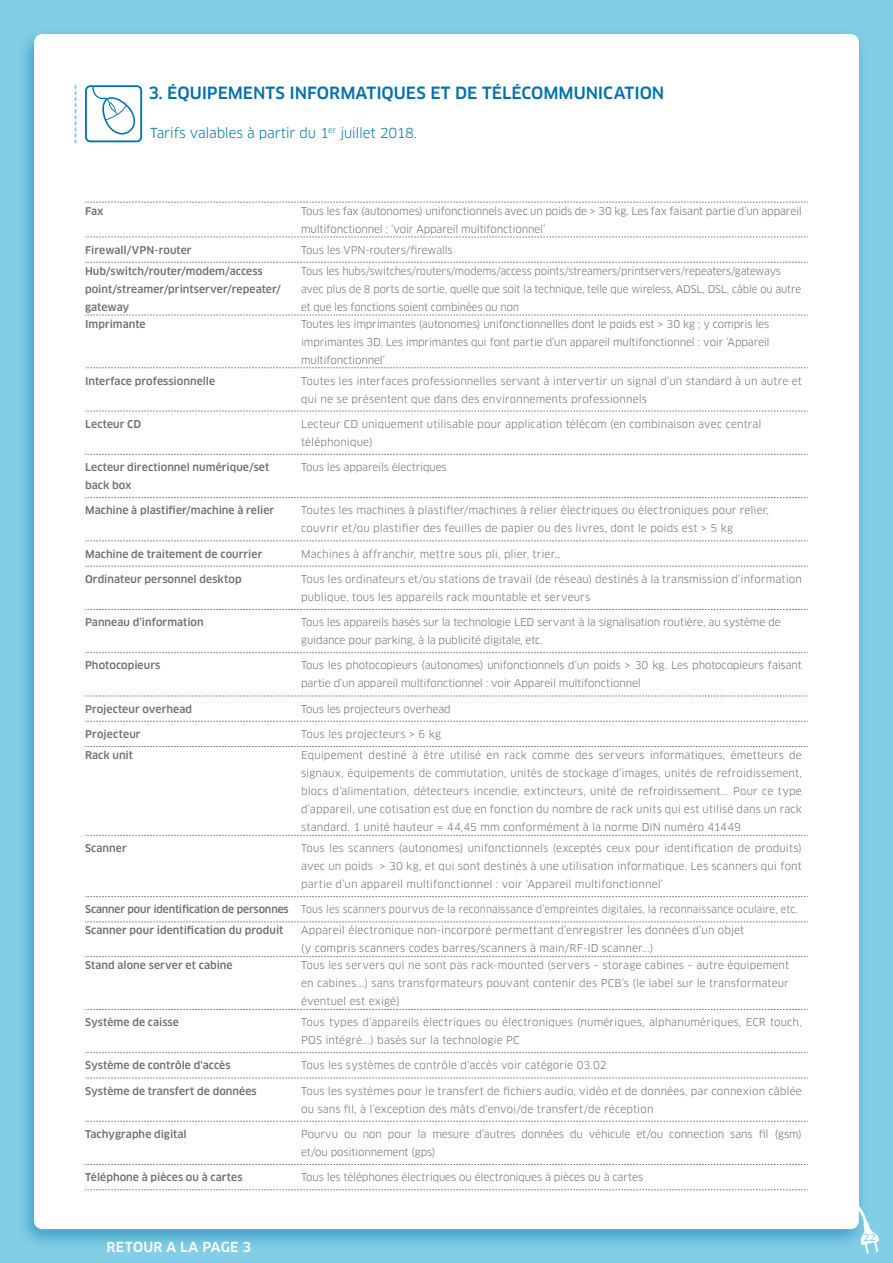
<style>
.page{position:relative;width:893px;height:1263px;background:#82cee6}
.page>*{position:absolute;margin:0;border:0;box-sizing:border-box;transform-origin:0 0}
.t1{font:500 16.5px "Clan OT";letter-spacing:-.005em;color:#0073ab}
.t2{font:13.5px "Clan OT";letter-spacing:-.015em;color:#0073ab}
.t3{font:500 13.5px "Clan OT";letter-spacing:.02em;color:#fff}
.t4{font:10.5px/18px "Clan OT";color:#706f6f}
.t5{font:500 10.5px/18px "Clan OT";letter-spacing:.005em;color:#706f6f}
.t6{font:10.5px/21px "Clan OT";color:#706f6f;scale:.93 1}
.t7{font:10.5px "Clan OT";letter-spacing:-.02em;color:#706f6f}
.t8{font:9.75px "Clan OT News";color:#82cee6}
.s1{font-weight:500}
</style>
<div class="page">
<div style="left:16px;top:28px;width:853px;height:1223px;background:#0073ab;opacity:.5"></div>
<div style="left:34px;top:34px;width:825px;height:1195px;background:#fff;border-radius:9px"></div>
<svg style="left:857px;top:1206px;width:22px;height:48px"></svg>
<svg style="left:85px;top:202px;width:723px;height:1px"></svg>
<svg style="left:85px;top:237px;width:723px;height:1px"></svg>
<svg style="left:85px;top:262px;width:723px;height:1px"></svg>
<svg style="left:85px;top:315px;width:723px;height:1px"></svg>
<svg style="left:85px;top:367px;width:723px;height:1px"></svg>
<svg style="left:85px;top:411px;width:723px;height:1px"></svg>
<svg style="left:85px;top:454px;width:723px;height:1px"></svg>
<svg style="left:85px;top:497px;width:723px;height:1px"></svg>
<svg style="left:85px;top:541px;width:723px;height:1px"></svg>
<svg style="left:85px;top:566px;width:723px;height:1px"></svg>
<svg style="left:85px;top:609px;width:723px;height:1px"></svg>
<svg style="left:85px;top:652px;width:723px;height:1px"></svg>
<svg style="left:85px;top:696px;width:723px;height:1px"></svg>
<svg style="left:85px;top:721px;width:723px;height:1px"></svg>
<svg style="left:85px;top:746px;width:723px;height:1px"></svg>
<svg style="left:85px;top:835px;width:723px;height:1px"></svg>
<svg style="left:85px;top:896px;width:723px;height:1px"></svg>
<svg style="left:85px;top:921px;width:723px;height:1px"></svg>
<svg style="left:85px;top:956px;width:723px;height:1px"></svg>
<svg style="left:85px;top:1009px;width:723px;height:1px"></svg>
<svg style="left:85px;top:1052px;width:723px;height:1px"></svg>
<svg style="left:85px;top:1078px;width:723px;height:1px"></svg>
<svg style="left:85px;top:1121px;width:723px;height:1px"></svg>
<svg style="left:85px;top:1164px;width:723px;height:1px"></svg>
<svg style="left:85px;top:1189px;width:723px;height:1px"></svg>
<svg style="left:74px;top:85px;width:3px;height:58px"></svg>
<svg style="left:85px;top:85px;width:57px;height:57px"></svg>
<h1 class="t1" style="left:148px;top:83px;width:517px">3. ÉQUIPEMENTS INFORMATIQUES ET DE TÉLÉCOMMUNICATION</h1>
<p class="t2" style="left:150px;top:125px;width:268px">Tarifs valables à partir du 1<sup>er</sup> juillet 2018.</p>
<p class="t5" style="left:85px;top:202px;width:20px">Fax</p>
<p class="t4" style="left:301px;top:202px;width:502px">Tous les fax (autonomes) unifonctionnels avec un poids de &gt; 30 kg. Les fax faisant partie d’un appareil multifonctionnel : ‘voir Appareil multifonctionnel’</p>
<p class="t5" style="left:85px;top:241px;width:108px">Firewall/VPN-router</p>
<p class="t7" style="left:301px;top:244px;width:153px">Tous les VPN-routers/firewalls</p>
<p class="t5" style="left:85px;top:262px;width:197px">Hub/switch/router/modem/access point/streamer/printserver/repeater/ gateway</p>
<p class="t4" style="left:301px;top:262px;width:502px">Tous les hubs/switches/routers/modems/access points/streamers/printservers/repeaters/gateways avec plus de 8 ports de sortie, quelle que soit la technique, telle que wireless, ADSL, DSL, câble ou autre et que les fonctions soient combinées ou non</p>
<p class="t5" style="left:85px;top:315px;width:62px">Imprimante</p>
<p class="t4" style="left:301px;top:315px;width:470px;text-align:justify">Toutes les imprimantes (autonomes) unifonctionnelles dont le poids est &gt; 30 kg ; y compris les imprimantes 3D. Les imprimantes qui font partie d’un appareil multifonctionnel : voir ‘Appareil multifonctionnel’</p>
<p class="t5" style="left:85px;top:372px;width:132px">Interface professionnelle</p>
<p class="t4" style="left:301px;top:372px;width:502px">Toutes les interfaces professionnelles servant à intervertir un signal d’un standard à un autre et qui ne se présentent que dans des environnements professionnels</p>
<p class="t5" style="left:85px;top:415px;width:58px">Lecteur CD</p>
<p class="t4" style="left:301px;top:415px;width:462px">Lecteur CD uniquement utilisable pour application télécom (en combinaison avec central téléphonique)</p>
<p class="t5" style="left:85px;top:458px;width:186px">Lecteur directionnel numérique/set back box</p>
<p class="t4" style="left:301px;top:458px;width:147px">Tous les appareils électriques</p>
<p class="t5" style="left:85px;top:502px;width:191px">Machine à plastifier/machine à relier</p>
<p class="t4" style="left:301px;top:501px;width:470px">Toutes les machines à plastifier/machines à relier électriques ou électroniques pour relier, couvrir et/ou plastifier des feuilles de papier ou des livres, dont le poids est &gt; 5 kg</p>
<p class="t5" style="left:85px;top:545px;width:179px">Machine de traitement de courrier</p>
<p class="t4" style="left:301px;top:545px;width:261px">Machines à affranchir, mettre sous pli, plier, trier…</p>
<p class="t5" style="left:85px;top:570px;width:158px">Ordinateur personnel desktop</p>
<p class="t4" style="left:301px;top:570px;width:502px">Tous les ordinateurs et/ou stations de travail (de réseau) destinés à la transmission d’information publique, tous les appareils rack mountable et serveurs</p>
<p class="t5" style="left:85px;top:613px;width:120px">Panneau d’information</p>
<p class="t4" style="left:301px;top:613px;width:481px">Tous les appareils basés sur la technologie LED servant à la signalisation routière, au système de guidance pour parking, à la publicité digitale, etc.</p>
<p class="t5" style="left:85px;top:657px;width:77px">Photocopieurs</p>
<p class="t4" style="left:301px;top:657px;width:502px">Tous les photocopieurs (autonomes) unifonctionnels d’un poids &gt; 30 kg. Les photocopieurs faisant partie d’un appareil multifonctionnel : voir Appareil multifonctionnel</p>
<p class="t5" style="left:85px;top:700px;width:109px">Projecteur overhead</p>
<p class="t4" style="left:301px;top:700px;width:151px">Tous les projecteurs overhead</p>
<p class="t5" style="left:85px;top:725px;width:57px">Projecteur</p>
<p class="t4" style="left:301px;top:725px;width:141px">Tous les projecteurs &gt; 6 kg</p>
<p class="t5" style="left:85px;top:746px;width:49px">Rack unit</p>
<p class="t4" style="left:301px;top:746px;width:502px;text-align:justify">Equipement destiné à être utilisé en rack comme des serveurs informatiques, émetteurs de signaux, équipements de commutation, unités de stockage d’images, unités de refroidissement, blocs d’alimentation, détecteurs incendie, extincteurs, unité de refroidissement... Pour ce type d’appareil, une cotisation est due en fonction du nombre de rack units qui est utilisé dans un rack standard. 1 unité hauteur = 44,45 mm conformément à la norme DIN numéro 41449</p>
<p class="t5" style="left:85px;top:839px;width:43px">Scanner</p>
<p class="t4" style="left:301px;top:839px;width:502px;text-align:justify">Tous les scanners (autonomes) unifonctionnels (exceptés ceux pour identification de produits) avec un poids &gt; 30 kg, et qui sont destinés à une utilisation informatique. Les scanners qui font partie d’un appareil multifonctionnel : voir ‘Appareil multifonctionnel’</p>
<p class="t6" style="left:85px;top:899px;width:768px"><span class="s1">Scanner pour identification de personnes</span> Tous les scanners pourvus de la reconnaissance d’empreintes digitales, la reconnaissance oculaire, etc.<br><span class="s1">Scanner pour identification du produit</span></p>
<p class="t4" style="left:301px;top:921px;width:445px">Appareil électronique non-incorporé permettant d’enregistrer les données d’un objet (y compris scanners codes barres/scanners à main/RF-ID scanner...)</p>
<p class="t5" style="left:85px;top:956px;width:149px">Stand alone server et cabine</p>
<p class="t4" style="left:301px;top:956px;width:490px;text-align:justify">Tous les servers qui ne sont pas rack-mounted (servers – storage cabines – autre équipement en cabines...) sans transformateurs pouvant contenir des PCB’s (le label sur le transformateur éventuel est exigé)</p>
<p class="t5" style="left:85px;top:1013px;width:95px">Système de caisse</p>
<p class="t4" style="left:301px;top:1013px;width:502px">Tous types d’appareils électriques ou électroniques (numériques, alphanumériques, ECR touch,<br>POS intégré...) basés sur la technologie PC</p>
<p class="t5" style="left:85px;top:1057px;width:147px">Système de contrôle d'accès</p>
<p class="t4" style="left:301px;top:1056px;width:307px">Tous les systèmes de contrôle d'accès voir catégorie 03.02</p>
<p class="t5" style="left:85px;top:1082px;width:173px">Système de transfert de données</p>
<p class="t4" style="left:301px;top:1082px;width:502px">Tous les systèmes pour le transfert de fichiers audio, vidéo et de données, par connexion câblée ou sans fil, à l’exception des mâts d’envoi/de transfert/de réception</p>
<p class="t5" style="left:85px;top:1125px;width:103px">Tachygraphe digital</p>
<p class="t4" style="left:301px;top:1125px;width:502px">Pourvu ou non pour la mesure d’autres données du véhicule et/ou connection sans fil (gsm) et/ou positionnement (gps)</p>
<p class="t5" style="left:85px;top:1168px;width:159px">Téléphone à pièces ou à cartes</p>
<p class="t4" style="left:301px;top:1168px;width:344px">Tous les téléphones électriques ou électroniques à pièces ou à cartes</p>
<p class="t3" style="left:106px;top:1239px;width:146px">RETOUR A LA PAGE 3</p>
<p class="t8" style="left:863px;top:1232px;width:14px">22</p>
</div>
